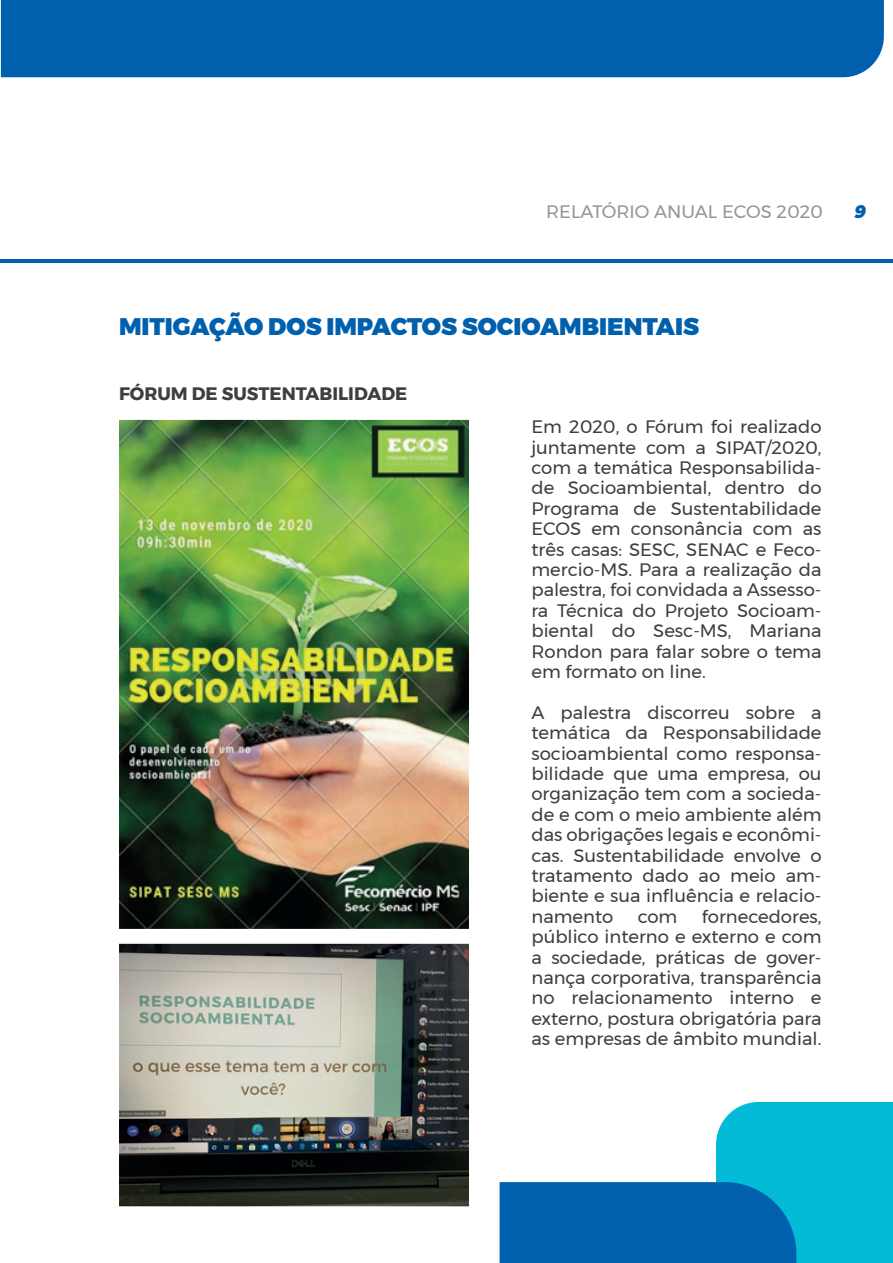
<style>
.page{position:relative;width:893px;height:1263px;background:#fff}
.page>*{position:absolute;margin:0;border:0;box-sizing:border-box;transform-origin:0 0}
.t1{font:900 24px "Montserrat";color:#0160ae}
.t2{font:18px/20.4px "Montserrat";color:#3e3e3f;text-align:justify}
.t3{font:700 18px "Montserrat";color:#3e3e3f}
.t4{font:18px "Montserrat";color:#939598}
.t5{font:italic 900 18px "Montserrat";color:#0160ae}
</style>
<div class="page">
<hr style="left:1px;top:259px;width:513px;height:3px;background:#0160ae">
<hr style="left:500px;top:259px;width:393px;height:3px;background:#0160ae">
<div style="left:1px;top:0;width:883px;height:77px;background:#0160ae"></div>
<img style="left:119px;top:420px;width:350px;height:509px">
<img style="left:119px;top:944px;width:350px;height:262px">
<svg style="left:500px;top:1102px;width:393px;height:161px"></svg>
<p class="t4" style="left:546px;top:198px;width:278px">RELATÓRIO ANUAL ECOS 2020</p>
<p class="t5" style="left:854px;top:197px;width:14px">9</p>
<h1 class="t1" style="left:119px;top:307px;width:581px">MITIGAÇÃO DOS IMPACTOS SOCIOAMBIENTAIS</h1>
<p class="t3" style="left:119px;top:379px;width:290px">FÓRUM DE SUSTENTABILIDADE</p>
<p class="t2" style="left:531px;top:416px;width:292px">Em 2020, o Fórum foi realizado juntamente com a SIPAT/2020, com a temática Responsabilida&shy;de Socioambiental, dentro do Programa de Sustentabilidade ECOS em consonância com as três casas: SESC, SENAC e Feco&shy;mercio-MS. Para a realização da palestra, foi convidada a Assesso&shy;ra Técnica do Projeto Socioam&shy;biental do Sesc-MS, Mariana Rondon para falar sobre o tema em formato on line.</p>
<p class="t2" style="left:531px;top:702px;width:292px">A palestra discorreu sobre a temática da Responsabilidade socioambiental como responsa&shy;bilidade que uma empresa, ou organização tem com a socieda&shy;de e com o meio ambiente além das obrigações legais e econômi&shy;cas. Sustentabilidade envolve o tratamento dado ao meio am&shy;biente e sua influência e relacio&shy;namento</p>
<p class="t2" style="left:531px;top:906px;width:292px;text-indent:170px">fornecedores, público interno e externo e com a sociedade, práticas de gover&shy;nança corporativa, transparência no relacionamento interno e externo, postura obrigatória para as empresas de âmbito mundial.</p>
<p class="t2" style="left:638px;top:906px;width:41px">com</p>
</div>
